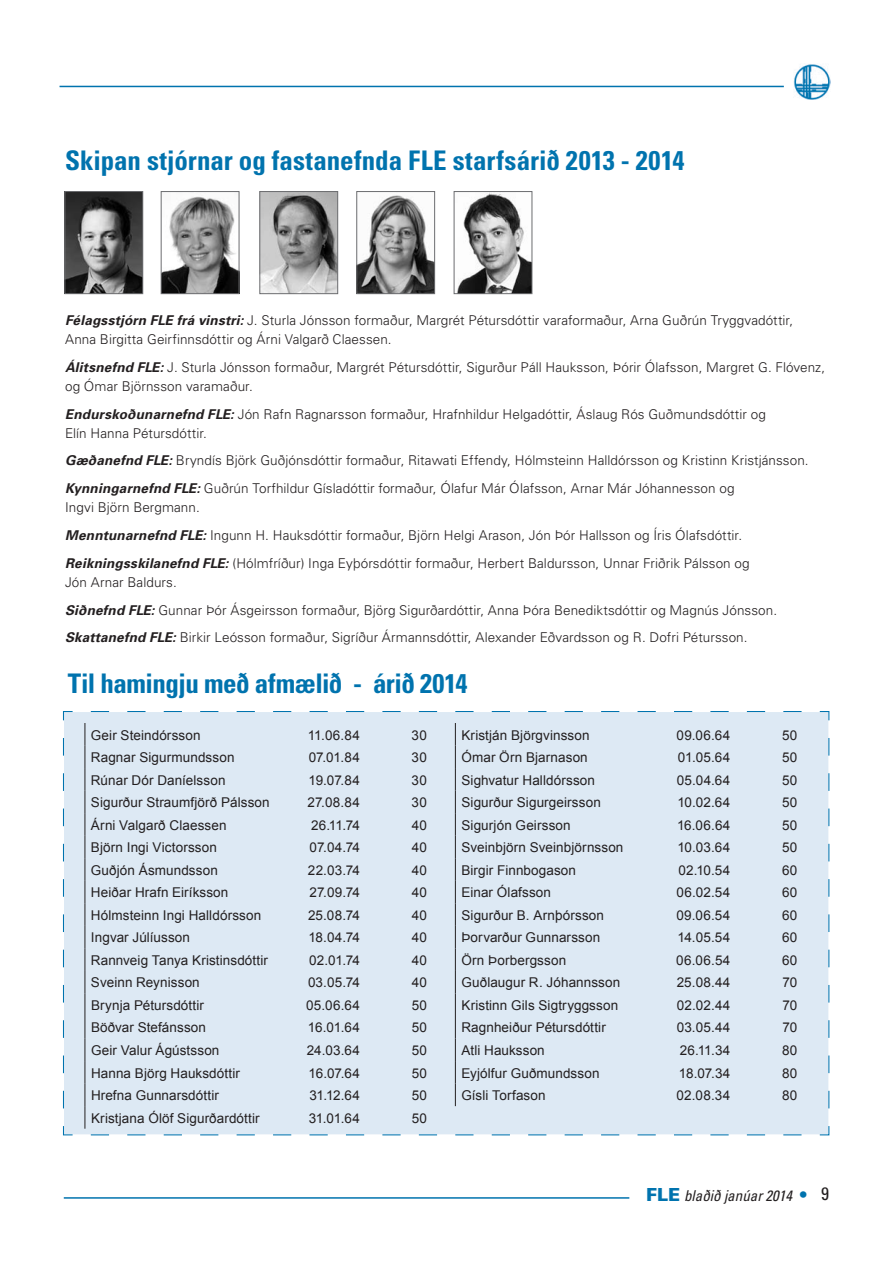
<style>
.page{position:relative;width:893px;height:1263px;background:#fff}
.page>*{position:absolute;margin:0;border:0;box-sizing:border-box;transform-origin:0 0}
.t1{font:700 condensed 27px "Univers";letter-spacing:-.005em;color:#0073ae}
.t2{font:italic condensed 15px "Univers";color:#231f20}
.t3{font:300 13.5px/27.8px "Univers";letter-spacing:.005em;color:#231f20}
.t4{font:13.5px "Arial";letter-spacing:.01em;color:#231f20}
.s1{font-weight:700;font-style:italic}
.s2{font-weight:900;font-style:normal;font-stretch:normal;font-size:18px;color:#0073ae}
.s3{font-style:normal;font-size:18px}
</style>
<div class="page">
<hr style="left:64px;top:1197px;width:565px;height:2px;background:#0073ae">
<hr style="left:60px;top:86px;width:724px;height:1px;background:#0073ae">
<img style="left:794px;top:64px;width:36px;height:36px">
<img style="left:67px;top:193px;width:74px;height:99px">
<div style="left:65px;top:191px;width:78px;height:103px;border:1px solid #6c6d70"></div>
<img style="left:163px;top:196px;width:74px;height:96px">
<div style="left:161px;top:191px;width:78px;height:103px;border:1px solid #6c6d70"></div>
<img style="left:262px;top:193px;width:74px;height:99px">
<div style="left:260px;top:191px;width:78px;height:103px;border:1px solid #6c6d70"></div>
<img style="left:358px;top:195px;width:75px;height:97px">
<div style="left:356px;top:191px;width:79px;height:103px;border:1px solid #6c6d70"></div>
<img style="left:457px;top:193px;width:73px;height:99px">
<div style="left:454px;top:191px;width:78px;height:103px;border:1px solid #6c6d70"></div>
<svg style="left:63px;top:711px;width:767px;height:425px;background:#d5e4f0"></svg>
<div style="left:85px;top:723px;width:726px;height:412px;background:#dde9f4"></div>
<h1 class="t1" style="left:65px;top:144px;width:621px">Skipan stjórnar og fastanefnda FLE starfsárið 2013 - 2014</h1>
<p class="t3" style="left:65px;top:310px;width:730px;line-height:19.2px"><span class="s1">Félagsstjórn FLE frá vinstri:</span> J. Sturla Jónsson formaður, Margrét Pétursdóttir varaformaður, Arna Guðrún Tryggvadóttir,<br>Anna Birgitta Geirfinnsdóttir og Árni Valgarð Claessen.</p>
<p class="t3" style="left:65px;top:357px;width:762px;line-height:19.2px"><span class="s1">Álitsnefnd FLE:</span> J. Sturla Jónsson formaður, Margrét Pétursdóttir, Sigurður Páll Hauksson, Þórir Ólafsson, Margret G. Flóvenz, og Ómar Björnsson varamaður.</p>
<p class="t3" style="left:65px;top:404px;width:702px;line-height:19.2px"><span class="s1">Endurskoðunarnefnd FLE:</span> Jón Rafn Ragnarsson formaður, Hrafnhildur Helgadóttir, Áslaug Rós Guðmundsdóttir og<br>Elín Hanna Pétursdóttir.</p>
<p class="t3" style="left:65px;top:447px;width:745px"><span class="s1">Gæðanefnd FLE:</span> Bryndís Björk Guðjónsdóttir formaður, Ritawati Effendy, Hólmsteinn Halldórsson og Kristinn Kristjánsson.<br><span class="s1">Kynningarnefnd FLE:</span> Guðrún Torfhildur Gísladóttir formaður, Ólafur Már Ólafsson, Arnar Már Jóhannesson og</p>
<p class="t3" style="left:65px;top:494px;width:686px">Ingvi Björn Bergmann.<br><span class="s1">Menntunarnefnd FLE:</span> Ingunn H. Hauksdóttir formaður, Björn Helgi Arason, Jón Þór Hallsson og Íris Ólafsdóttir.<br><span class="s1">Reikningsskilanefnd FLE:</span> (Hólmfríður) Inga Eyþórsdóttir formaður, Herbert Baldursson, Unnar Friðrik Pálsson og</p>
<p class="t3" style="left:65px;top:568px;width:714px">Jón Arnar Baldurs.<br><span class="s1">Siðnefnd FLE:</span> Gunnar Þór Ásgeirsson formaður, Björg Sigurðardóttir, Anna Þóra Benediktsdóttir og Magnús Jónsson.<br><span class="s1">Skattanefnd FLE:</span> Birkir Leósson formaður, Sigríður Ármannsdóttir, Alexander Eðvardsson og R. Dofri Pétursson.</p>
<h1 class="t1" style="left:68px;top:667px;width:401px">Til hamingju með afmælið - árið 2014</h1>
<p class="t4" style="left:91px;top:726px;width:111px">Geir Steindórsson</p>
<p class="t4" style="left:308px;top:726px;width:54px">11.06.84</p>
<p class="t4" style="left:412px;top:726px;width:17px">30</p>
<p class="t4" style="left:91px;top:748px;width:145px">Ragnar Sigurmundsson</p>
<p class="t4" style="left:309px;top:748px;width:53px">07.01.84</p>
<p class="t4" style="left:412px;top:748px;width:17px">30</p>
<p class="t4" style="left:91px;top:771px;width:136px">Rúnar Dór Daníelsson</p>
<p class="t4" style="left:309px;top:771px;width:53px">19.07.84</p>
<p class="t4" style="left:412px;top:771px;width:17px">30</p>
<p class="t4" style="left:91px;top:793px;width:180px">Sigurður Straumfjörð Pálsson</p>
<p class="t4" style="left:308px;top:793px;width:54px">27.08.84</p>
<p class="t4" style="left:412px;top:793px;width:17px">30</p>
<p class="t4" style="left:91px;top:816px;width:137px">Árni Valgarð Claessen</p>
<p class="t4" style="left:311px;top:816px;width:50px">26.11.74</p>
<p class="t4" style="left:412px;top:816px;width:17px">40</p>
<p class="t4" style="left:91px;top:839px;width:128px">Björn Ingi Victorsson</p>
<p class="t4" style="left:310px;top:839px;width:52px">07.04.74</p>
<p class="t4" style="left:412px;top:839px;width:17px">40</p>
<p class="t4" style="left:91px;top:861px;width:128px">Guðjón Ásmundsson</p>
<p class="t4" style="left:308px;top:861px;width:54px">22.03.74</p>
<p class="t4" style="left:412px;top:861px;width:17px">40</p>
<p class="t4" style="left:91px;top:884px;width:139px">Heiðar Hrafn Eiríksson</p>
<p class="t4" style="left:310px;top:884px;width:52px">27.09.74</p>
<p class="t4" style="left:412px;top:884px;width:17px">40</p>
<p class="t4" style="left:91px;top:906px;width:172px">Hólmsteinn Ingi Halldórsson</p>
<p class="t4" style="left:308px;top:906px;width:53px">25.08.74</p>
<p class="t4" style="left:412px;top:906px;width:17px">40</p>
<p class="t4" style="left:91px;top:929px;width:101px">Ingvar Júlíusson</p>
<p class="t4" style="left:308px;top:929px;width:53px">18.04.74</p>
<p class="t4" style="left:412px;top:929px;width:17px">40</p>
<p class="t4" style="left:91px;top:951px;width:179px">Rannveig Tanya Kristinsdóttir</p>
<p class="t4" style="left:309px;top:951px;width:52px">02.01.74</p>
<p class="t4" style="left:412px;top:951px;width:17px">40</p>
<p class="t4" style="left:91px;top:974px;width:110px">Sveinn Reynisson</p>
<p class="t4" style="left:308px;top:974px;width:53px">03.05.74</p>
<p class="t4" style="left:412px;top:974px;width:17px">40</p>
<p class="t4" style="left:91px;top:996px;width:115px">Brynja Pétursdóttir</p>
<p class="t4" style="left:306px;top:996px;width:55px">05.06.64</p>
<p class="t4" style="left:412px;top:996px;width:17px">50</p>
<p class="t4" style="left:91px;top:1019px;width:116px">Böðvar Stefánsson</p>
<p class="t4" style="left:308px;top:1019px;width:54px">16.01.64</p>
<p class="t4" style="left:412px;top:1019px;width:17px">50</p>
<p class="t4" style="left:91px;top:1041px;width:130px">Geir Valur Ágústsson</p>
<p class="t4" style="left:307px;top:1041px;width:55px">24.03.64</p>
<p class="t4" style="left:412px;top:1041px;width:17px">50</p>
<p class="t4" style="left:91px;top:1064px;width:150px">Hanna Björg Hauksdóttir</p>
<p class="t4" style="left:309px;top:1064px;width:53px">16.07.64</p>
<p class="t4" style="left:412px;top:1064px;width:17px">50</p>
<p class="t4" style="left:91px;top:1086px;width:130px">Hrefna Gunnarsdóttir</p>
<p class="t4" style="left:309px;top:1086px;width:52px">31.12.64</p>
<p class="t4" style="left:412px;top:1086px;width:17px">50</p>
<p class="t4" style="left:91px;top:1109px;width:170px">Kristjana Ólöf Sigurðardóttir</p>
<p class="t4" style="left:309px;top:1109px;width:53px">31.01.64</p>
<p class="t4" style="left:412px;top:1109px;width:17px">50</p>
<p class="t4" style="left:461px;top:726px;width:130px">Kristján Björgvinsson</p>
<p class="t4" style="left:677px;top:726px;width:55px">09.06.64</p>
<p class="t4" style="left:782px;top:726px;width:17px">50</p>
<p class="t4" style="left:461px;top:748px;width:128px">Ómar Örn Bjarnason</p>
<p class="t4" style="left:678px;top:748px;width:54px">01.05.64</p>
<p class="t4" style="left:782px;top:748px;width:17px">50</p>
<p class="t4" style="left:461px;top:771px;width:135px">Sighvatur Halldórsson</p>
<p class="t4" style="left:677px;top:771px;width:55px">05.04.64</p>
<p class="t4" style="left:782px;top:771px;width:17px">50</p>
<p class="t4" style="left:461px;top:793px;width:141px">Sigurður Sigurgeirsson</p>
<p class="t4" style="left:677px;top:793px;width:54px">10.02.64</p>
<p class="t4" style="left:782px;top:793px;width:17px">50</p>
<p class="t4" style="left:461px;top:816px;width:111px">Sigurjón Geirsson</p>
<p class="t4" style="left:677px;top:816px;width:55px">16.06.64</p>
<p class="t4" style="left:782px;top:816px;width:17px">50</p>
<p class="t4" style="left:461px;top:839px;width:164px">Sveinbjörn Sveinbjörnsson</p>
<p class="t4" style="left:677px;top:839px;width:54px">10.03.64</p>
<p class="t4" style="left:782px;top:839px;width:17px">50</p>
<p class="t4" style="left:461px;top:861px;width:116px">Birgir Finnbogason</p>
<p class="t4" style="left:678px;top:861px;width:53px">02.10.54</p>
<p class="t4" style="left:782px;top:861px;width:17px">60</p>
<p class="t4" style="left:461px;top:884px;width:91px">Einar Ólafsson</p>
<p class="t4" style="left:676px;top:884px;width:55px">06.02.54</p>
<p class="t4" style="left:782px;top:884px;width:17px">60</p>
<p class="t4" style="left:461px;top:906px;width:144px">Sigurður B. Arnþórsson</p>
<p class="t4" style="left:676px;top:906px;width:55px">09.06.54</p>
<p class="t4" style="left:782px;top:906px;width:17px">60</p>
<p class="t4" style="left:461px;top:929px;width:140px">Þorvarður Gunnarsson</p>
<p class="t4" style="left:677px;top:929px;width:55px">14.05.54</p>
<p class="t4" style="left:782px;top:929px;width:17px">60</p>
<p class="t4" style="left:461px;top:951px;width:106px">Örn Þorbergsson</p>
<p class="t4" style="left:676px;top:951px;width:56px">06.06.54</p>
<p class="t4" style="left:782px;top:951px;width:17px">60</p>
<p class="t4" style="left:461px;top:974px;width:160px">Guðlaugur R. Jóhannsson</p>
<p class="t4" style="left:677px;top:974px;width:55px">25.08.44</p>
<p class="t4" style="left:782px;top:974px;width:16px">70</p>
<p class="t4" style="left:461px;top:996px;width:158px">Kristinn Gils Sigtryggsson</p>
<p class="t4" style="left:677px;top:996px;width:55px">02.02.44</p>
<p class="t4" style="left:782px;top:996px;width:16px">70</p>
<p class="t4" style="left:461px;top:1019px;width:146px">Ragnheiður Pétursdóttir</p>
<p class="t4" style="left:677px;top:1019px;width:55px">03.05.44</p>
<p class="t4" style="left:782px;top:1019px;width:16px">70</p>
<p class="t4" style="left:461px;top:1041px;width:85px">Atli Hauksson</p>
<p class="t4" style="left:680px;top:1041px;width:52px">26.11.34</p>
<p class="t4" style="left:782px;top:1041px;width:17px">80</p>
<p class="t4" style="left:461px;top:1064px;width:140px">Eyjólfur Guðmundsson</p>
<p class="t4" style="left:679px;top:1064px;width:53px">18.07.34</p>
<p class="t4" style="left:782px;top:1064px;width:17px">80</p>
<p class="t4" style="left:461px;top:1086px;width:86px">Gísli Torfason</p>
<p class="t4" style="left:677px;top:1086px;width:55px">02.08.34</p>
<p class="t4" style="left:782px;top:1086px;width:17px">80</p>
<p class="t2" style="left:646px;top:1186px;width:185px"><span class="s2">FLE</span> blaðið janúar 2014 <span class="s2">•</span> <span class="s3">9</span></p>
</div>
